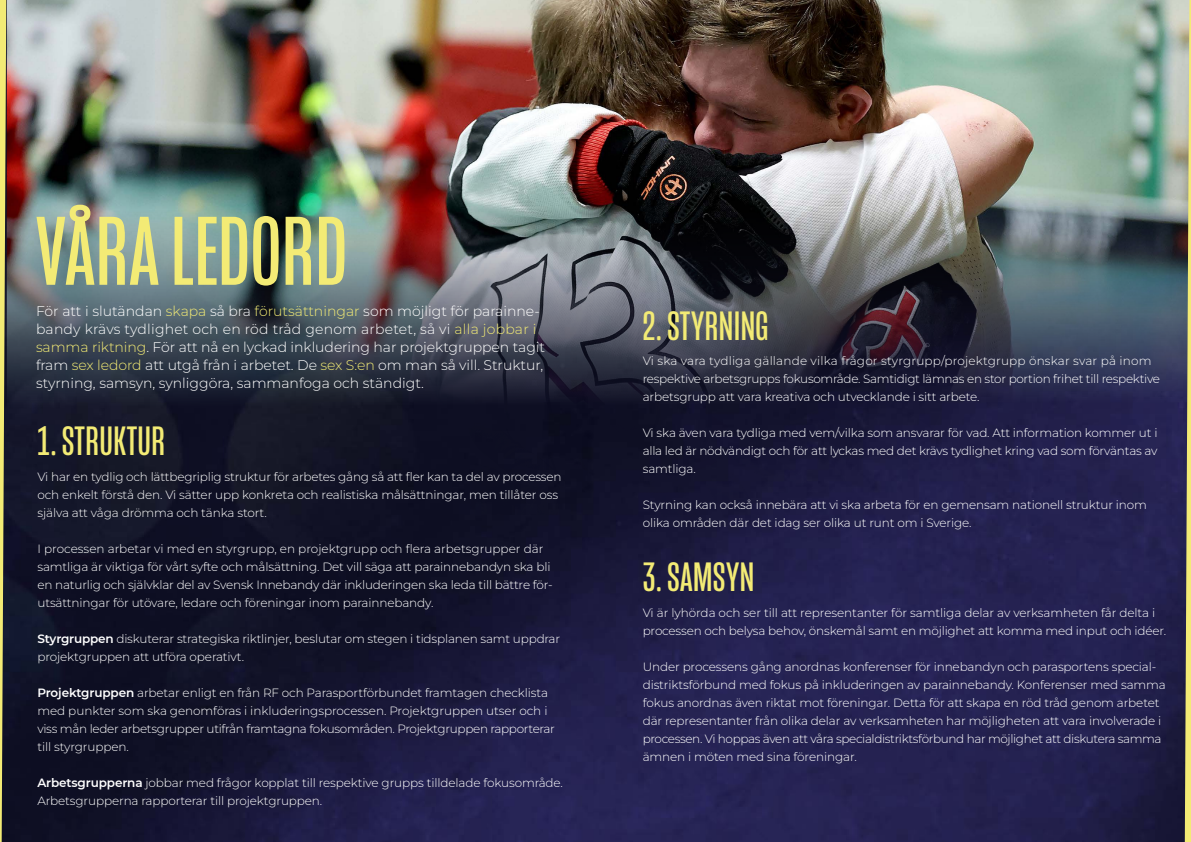
<style>
.page{position:relative;width:1191px;height:842px;background:#fff}
.page>*{position:absolute;margin:0;border:0;box-sizing:border-box;transform-origin:0 0}
.t1{font:100px "Mongoose";letter-spacing:.01em;color:#f3eb75}
.t2{font:42px "Mongoose";letter-spacing:.01em;color:#f3eb75}
.t3{font:100 14px/18px "Montserrat";color:#fff}
.t4{font:100 12px/18px "Montserrat";letter-spacing:-.01em;color:#fff}
.s1{color:#f3eb75}
.s2{font-weight:600}
</style>
<div class="page">
<img style="left:6px;top:0;width:1178px;height:842px">
<img style="left:7px;top:0;width:1177px;height:524px">
<svg style="left:1184px;top:0;width:7px;height:842px;background:#b3af74"></svg>
<svg style="left:0;top:0;width:6px;height:842px;background:#a6a15a"></svg>
<h1 class="t1" style="left:36px;top:195px;width:312px">VÅRA LEDORD</h1>
<p class="t3" style="left:36px;top:302px;width:510px">För att i slutändan <span class="s1">skapa</span> så bra <span class="s1">förutsättningar</span> som möjligt för parainne&shy;bandy krävs tydlighet och en röd tråd genom arbetet, så vi <span class="s1">alla jobbar i samma riktning</span>. För att nå en lyckad inkludering har projektgruppen tagit fram <span class="s1">sex ledord</span> att utgå från i arbetet. De <span class="s1">sex S:en</span> om man så vill. Struktur, styrning, samsyn, synliggöra, sammanfoga och ständigt.</p>
<h2 class="t2" style="left:37px;top:417px;width:129px">1. STRUKTUR</h2>
<p class="t4" style="left:37px;top:467px;width:525px">Vi har en tydlig och lättbegriplig struktur för arbetes gång så att fler kan ta del av processen och enkelt förstå den. Vi sätter upp konkreta och realistiska målsättningar, men tillåter oss själva att våga drömma och tänka stort.</p>
<p class="t4" style="left:37px;top:539px;width:517px">I processen arbetar vi med en styrgrupp, en projektgrupp och flera arbetsgrupper där samtliga är viktiga för vårt syfte och målsättning. Det vill säga att parainnebandyn ska bli en naturlig och självklar del av Svensk Innebandy där inkluderingen ska leda till bättre för&shy;utsättningar för utövare, ledare och föreningar inom parainnebandy.</p>
<p class="t4" style="left:37px;top:629px;width:524px"><span class="s2">Styrgruppen</span> diskuterar strategiska riktlinjer, beslutar om stegen i tidsplanen samt uppdrar projektgruppen att utföra operativt.</p>
<p class="t4" style="left:37px;top:683px;width:519px"><span class="s2">Projektgruppen</span> arbetar enligt en från RF och Parasportförbundet framtagen checklista med punkter som ska genomföras i inkluderingsprocessen. Projektgruppen utser och i viss mån leder arbetsgrupper utifrån framtagna fokusområden. Projektgruppen rapporterar till styrgruppen.</p>
<p class="t4" style="left:37px;top:773px;width:527px"><span class="s2">Arbetsgrupperna</span> jobbar med frågor kopplat till respektive grupps tilldelade fokusområde.<br>Arbetsgrupperna rapporterar till projektgruppen.</p>
<h2 class="t2" style="left:642px;top:302px;width:127px">2. STYRNING</h2>
<p class="t4" style="left:642px;top:352px;width:519px">Vi ska vara tydliga gällande vilka frågor styrgrupp/projektgrupp önskar svar på inom respektive arbetsgrupps fokusområde. Samtidigt lämnas en stor portion frihet till respektive arbetsgrupp att vara kreativa och utvecklande i sitt arbete.</p>
<p class="t4" style="left:642px;top:424px;width:516px;text-align:justify">Vi ska även vara tydliga med vem/vilka som ansvarar för vad. Att information kommer ut i alla led är nödvändigt och för att lyckas med det krävs tydlighet kring vad som förväntas av samtliga.</p>
<p class="t4" style="left:642px;top:496px;width:506px">Styrning kan också innebära att vi ska arbeta för en gemensam nationell struktur inom olika områden där det idag ser olika ut runt om i Sverige.</p>
<h2 class="t2" style="left:642px;top:553px;width:113px">3. SAMSYN</h2>
<p class="t4" style="left:642px;top:603px;width:525px">Vi är lyhörda och ser till att representanter för samtliga delar av verksamheten får delta i processen och belysa behov, önskemål samt en möjlighet att komma med input och idéer.</p>
<p class="t4" style="left:642px;top:657px;width:525px">Under processens gång anordnas konferenser för innebandyn och parasportens special&shy;distriktsförbund med fokus på inkluderingen av parainnebandy. Konferenser med samma fokus anordnas även riktat mot föreningar. Detta för att skapa en röd tråd genom arbetet där representanter från olika delar av verksamheten har möjligheten att vara involverade i processen. Vi hoppas även att våra specialdistriktsförbund har möjlighet att diskutera samma ämnen i möten med sina föreningar.</p>
</div>
